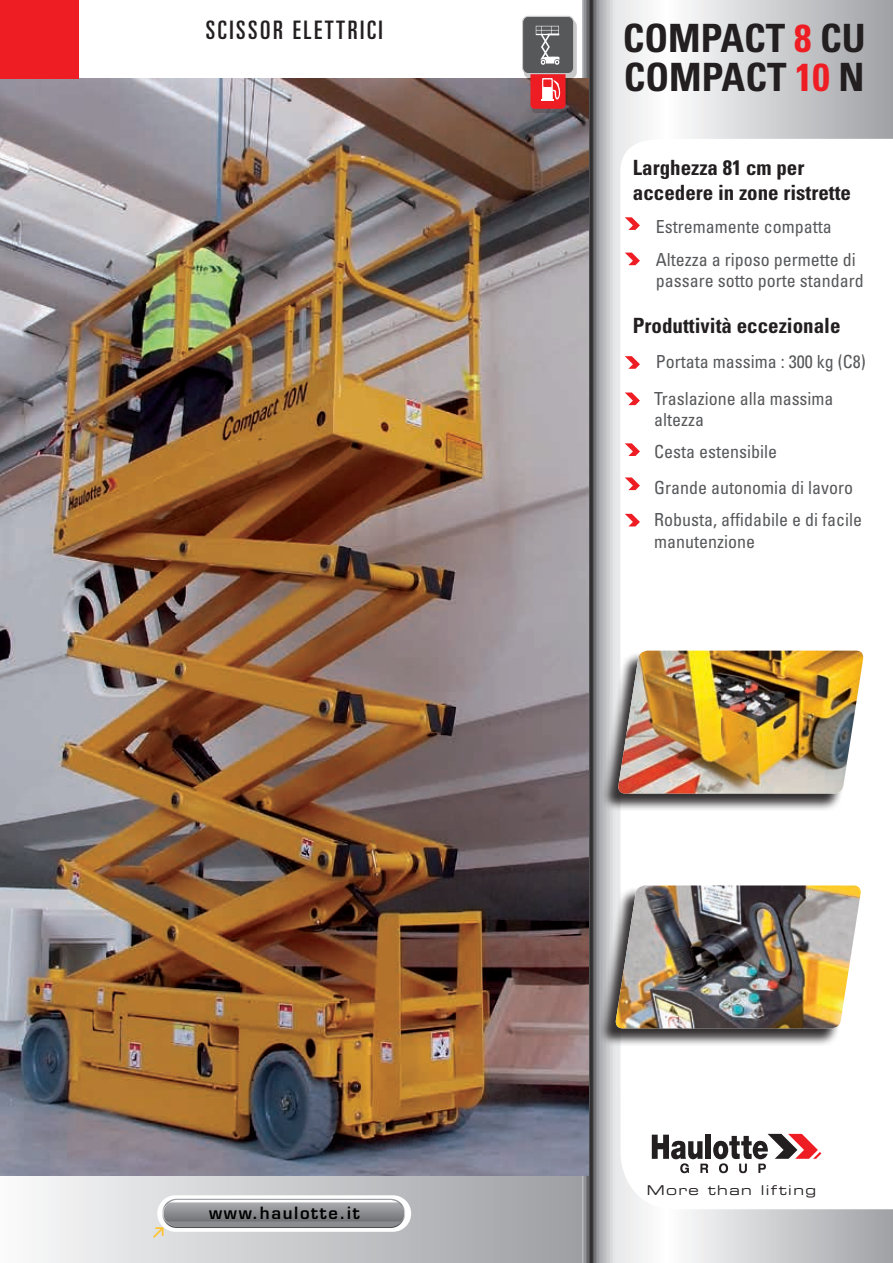
<style>
.page{position:relative;width:893px;height:1263px;background:#fff}
.page>*{position:absolute;margin:0;border:0;box-sizing:border-box;transform-origin:0 0}
.t1{font:700 condensed 39px/39px "Univers";color:#231f20}
.t2{font:ultra-condensed 25.5px "Univers";letter-spacing:.1em;color:#231f20}
.t3{font:700 condensed 21px/25.2px "Univers";color:#231f20}
.t4{font:condensed 18px/21.6px "Univers";color:#57585a}
.t5{font:600 16.5px "Eurostile";letter-spacing:.1em;color:#000}
.t6{font:13.5px "Eurostile Extended Two";letter-spacing:.1em;color:#231f20}
.s1{color:#ee1d23}
</style>
<div class="page">
<div style="left:0;top:1177px;width:589px;height:86px;background:linear-gradient(to right,#f9fafa,#9c9da1)"></div>
<div style="left:157px;top:1195px;width:254px;height:37px;background:linear-gradient(to right,#fefefe,#fff);border-radius:18px"></div>
<div style="left:162px;top:1199px;width:243px;height:29px;background:#a1a2a6;border-radius:15px"></div>
<svg style="left:153px;top:1200px;width:251px;height:38px"></svg>
<svg style="left:582px;top:0;width:311px;height:1263px"></svg>
<img style="left:0;top:79px;width:588px;height:1097px">
<div style="left:598px;top:886px;width:262px;height:160px;background:#231f20;opacity:.91"></div>
<img style="left:615px;top:885px;width:246px;height:143px">
<div style="left:600px;top:652px;width:262px;height:159px;background:#231f20;opacity:.91"></div>
<img style="left:617px;top:651px;width:246px;height:142px">
<div style="left:0;top:0;width:79px;height:79px;background:#ee1d23"></div>
<div style="left:524px;top:19px;width:52px;height:94px;background:#231f20;opacity:.25"></div>
<div style="left:530px;top:69px;width:35px;height:40px;background:#ee1d23;border-radius:4px"></div>
<div style="left:523px;top:16px;width:51px;height:58px;background:#57585a;border-radius:6px"></div>
<div style="left:522px;top:16px;width:52px;height:58px;border:1px solid #c7c8ca;border-radius:6px"></div>
<svg style="left:541px;top:78px;width:20px;height:23px"></svg>
<svg style="left:536px;top:26px;width:24px;height:39px"></svg>
<svg style="left:625px;top:217px;width:15px;height:13px"></svg>
<svg style="left:625px;top:253px;width:15px;height:12px"></svg>
<svg style="left:625px;top:356px;width:15px;height:13px"></svg>
<svg style="left:625px;top:392px;width:15px;height:13px"></svg>
<svg style="left:625px;top:443px;width:15px;height:13px"></svg>
<svg style="left:625px;top:514px;width:15px;height:12px"></svg>
<svg style="left:625px;top:477px;width:15px;height:13px"></svg>
<h2 class="t2" style="left:206px;top:15px;width:178px">SCISSOR ELETTRICI</h2>
<h1 class="t1" style="left:623px;top:19px;width:244px">COMPACT <span class="s1">8</span> CU<br>COMPACT <span class="s1">10</span> N</h1>
<p class="t3" style="left:633px;top:155px;width:220px">Larghezza 81 cm per accedere in zone ristrette</p>
<p class="t4" style="left:656px;top:215px;width:177px">Estremamente compatta</p>
<p class="t4" style="left:656px;top:248px;width:209px">Altezza a riposo permette di passare sotto porte standard</p>
<p class="t3" style="left:633px;top:313px;width:209px">Produttività eccezionale</p>
<p class="t4" style="left:654px;top:343px;width:213px;line-height:36.3px">Portata massima : 300 kg (C8)<br>Traslazione alla massima</p>
<p class="t4" style="left:654px;top:404px;width:124px;line-height:31.3px">altezza<br>Cesta estensibile</p>
<p class="t4" style="left:654px;top:476px;width:200px">Grande autonomia di lavoro</p>
<p class="t4" style="left:654px;top:508px;width:209px">Robusta, affidabile e di facile manutenzione</p>
<p class="t5" style="left:209px;top:1203px;width:152px">www.haulotte.it</p>
<p class="t6" style="left:647px;top:1181px;width:171px">More than lifting</p>
</div>
